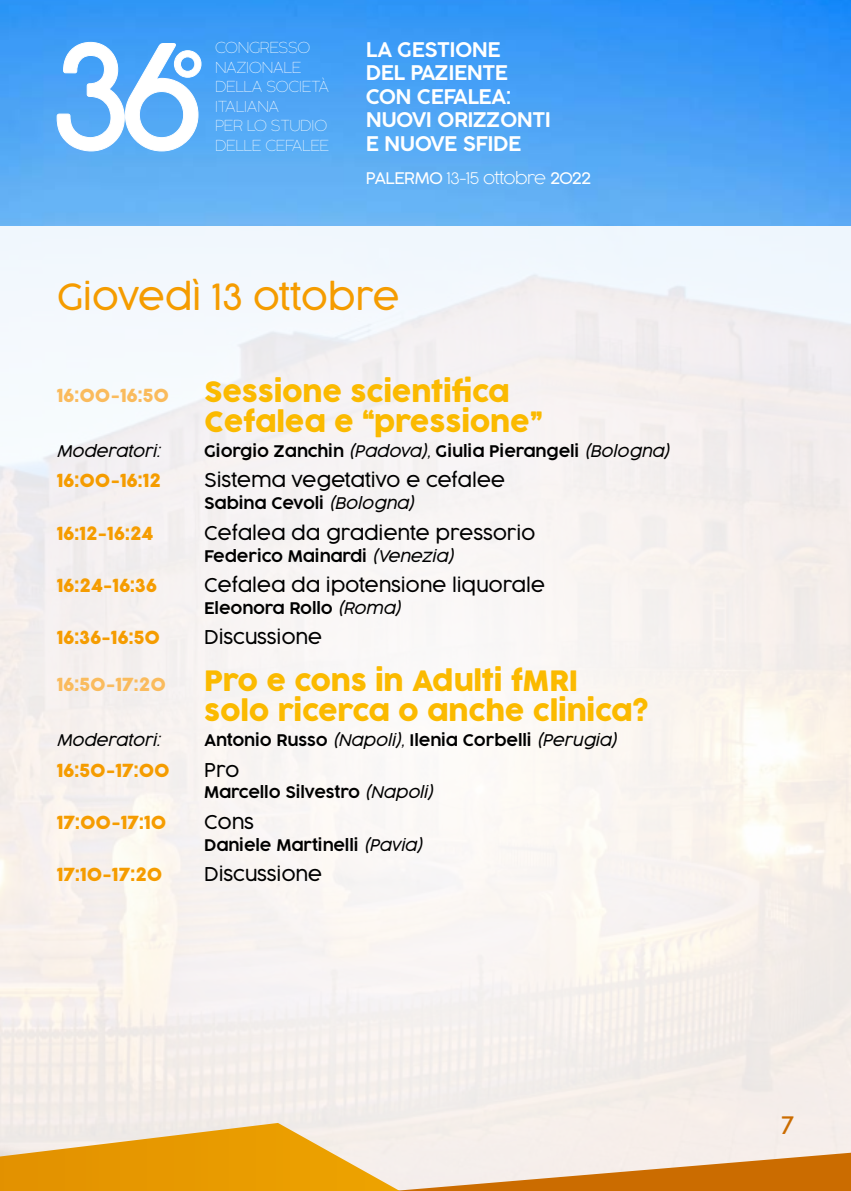
<style>
.page{position:relative;width:851px;height:1191px;background:#fff}
.page>*{position:absolute;margin:0;border:0;box-sizing:border-box;transform-origin:0 0}
.t1{font:300 36px "Cocogoose Pro";letter-spacing:-.01em;color:#f59c00}
.t2{font:28px/30px "Cocogoose Pro";letter-spacing:-.01em;color:#fbba00}
.t3{font:300 24px "Cocogoose Pro";color:#cb6c00}
.t4{font:300 20.2px/23.4px "Cocogoose Pro";letter-spacing:-.03em;color:#fff}
.t5{font:300 19px "Cocogoose Pro";letter-spacing:-.01em;color:#000}
.t6{font:18px "Cocogoose Pro";letter-spacing:-.01em;color:#f59c00}
.t7{font:18px "Cocogoose Pro";letter-spacing:-.01em;color:#fabb5d}
.t8{font:300 16px "Cocogoose Pro";letter-spacing:-.01em;color:#000}
.t9{font:200 16px "Cocogoose Pro";letter-spacing:-.03em;color:#fff}
.t10{font:italic 300 16px "Cocogoose Pro";letter-spacing:-.01em;color:#000}
.t11{font:100 15.2px/19.6px "Cocogoose Pro";letter-spacing:-.03em;color:#fff}
.s1{font-weight:300}
.s2{font-style:italic}
</style>
<div class="page">
<img style="left:0;top:0;width:850px;height:227px">
<div style="left:0;top:227px;width:850px;height:964px;background:#f6f3f1"></div>
<svg style="left:56px;top:42px;width:146px;height:110px"></svg>
<div style="left:0;top:1101px;width:446px;height:90px;background:#f2ece9"></div>
<svg style="left:0;top:1123px;width:850px;height:68px"></svg>
<p class="t11" style="left:215px;top:38px;width:116px">CONGRESSO<br>NAZIONALE<br>DELLA SOCIETÀ<br>ITALIANA<br>PER LO STUDIO<br>DELLE CEFALEE</p>
<p class="t4" style="left:366px;top:38px;width:187px">LA GESTIONE<br>DEL PAZIENTE<br>CON CEFALEA:<br>NUOVI ORIZZONTI<br>E NUOVE SFIDE</p>
<p class="t9" style="left:366px;top:167px;width:227px"><span class="s1">PALERMO</span> 13-15 ottobre <span class="s1">2022</span></p>
<h1 class="t1" style="left:57px;top:272px;width:344px">Giovedì 13 ottobre</h1>
<p class="t7" style="left:57px;top:383px;width:114px">16:00-16:50</p>
<h2 class="t2" style="left:204px;top:378px;width:340px">Sessione scientifica<br>Cefalea e “pressione”</h2>
<p class="t10" style="left:57px;top:440px;width:105px">Moderatori:</p>
<p class="t8" style="left:204px;top:440px;width:466px">Giorgio Zanchin <span class="s2">(Padova),</span> Giulia Pierangeli <span class="s2">(Bologna)</span></p>
<p class="t6" style="left:57px;top:468px;width:106px">16:00-16:12</p>
<p class="t5" style="left:204px;top:467px;width:302px">Sistema vegetativo e cefalee</p>
<p class="t8" style="left:204px;top:492px;width:211px">Sabina Cevoli <span class="s2">(Bologna)</span></p>
<p class="t6" style="left:57px;top:521px;width:98px">16:12-16:24</p>
<p class="t5" style="left:204px;top:519px;width:333px">Cefalea da gradiente pressorio</p>
<p class="t8" style="left:204px;top:545px;width:251px">Federico Mainardi <span class="s2">(Venezia)</span></p>
<p class="t6" style="left:57px;top:573px;width:102px">16:24-16:36</p>
<p class="t5" style="left:204px;top:572px;width:342px">Cefalea da ipotensione liquorale</p>
<p class="t8" style="left:204px;top:597px;width:198px">Eleonora Rollo <span class="s2">(Roma)</span></p>
<p class="t6" style="left:57px;top:625px;width:105px">16:36-16:50</p>
<p class="t5" style="left:204px;top:624px;width:119px">Discussione</p>
<p class="t7" style="left:57px;top:672px;width:111px">16:50-17:20</p>
<h2 class="t2" style="left:204px;top:667px;width:445px">Pro e cons in Adulti fMRI solo ricerca o anche clinica?</h2>
<p class="t10" style="left:57px;top:729px;width:105px">Moderatori:</p>
<p class="t8" style="left:204px;top:729px;width:414px">Antonio Russo <span class="s2">(Napoli),</span> Ilenia Corbelli <span class="s2">(Perugia)</span></p>
<p class="t6" style="left:57px;top:758px;width:115px">16:50-17:00</p>
<p class="t5" style="left:204px;top:756px;width:37px">Pro</p>
<p class="t8" style="left:204px;top:782px;width:230px">Marcello Silvestro <span class="s2">(Napoli)</span></p>
<p class="t6" style="left:57px;top:810px;width:111px">17:00-17:10</p>
<p class="t5" style="left:204px;top:809px;width:51px">Cons</p>
<p class="t8" style="left:204px;top:834px;width:219px">Daniele Martinelli <span class="s2">(Pavia)</span></p>
<p class="t6" style="left:57px;top:862px;width:107px">17:10-17:20</p>
<p class="t5" style="left:204px;top:861px;width:119px">Discussione</p>
<h3 class="t3" style="left:781px;top:1109px;width:15px">7</h3>
</div>
